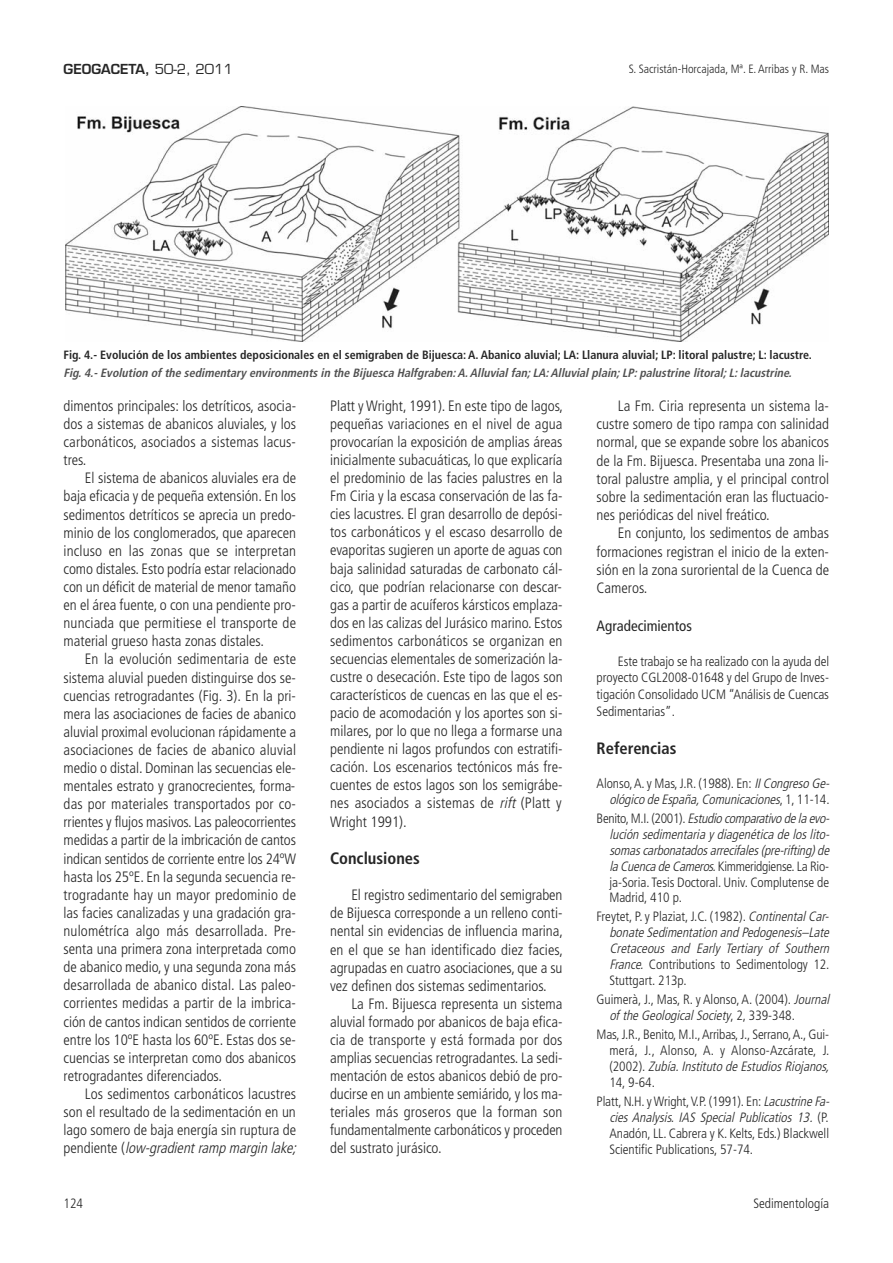
<style>
.page{position:relative;width:893px;height:1263px;background:#fff}
.page>*{position:absolute;margin:0;border:0;box-sizing:border-box;transform-origin:0 0}
.t1{font:700 condensed 16.5px "Frutiger";color:#262626}
.t2{font:300 condensed 15px/18.1px "Frutiger";color:#262626;text-align:justify}
.t3{font:condensed 15px "Frutiger";color:#262626}
.t4{font:300 condensed 13.5px/15.9px "Frutiger";letter-spacing:-.005em;color:#262626}
.t5{font:italic 300 condensed 13.5px/15.9px "Frutiger";color:#262626}
.t6{font:600 13.5px "Eurostile";color:#262626}
.t7{font:700 condensed 12px "Frutiger";color:#262626}
.t8{font:italic 700 condensed 12px "Frutiger";color:#515151}
.t9{font:300 condensed 12px "Frutiger";color:#262626}
.s1{font-weight:400}
.s2{font-style:italic}
.s3{font-style:normal}
</style>
<div class="page">
<img style="left:65px;top:106px;width:763px;height:235px">
<p class="t6" style="left:64px;top:64px;width:171px">GEOGACETA, <span class="s1">50-2, 2011</span></p>
<p class="t9" style="left:629px;top:64px;width:202px">S. Sacristán-Horcajada, Mª. E. Arribas y R. Mas</p>
<p class="t7" style="left:64px;top:350px;width:750px">Fig. 4.- Evolución de los ambientes deposicionales en el semigraben de Bijuesca: A. Abanico aluvial; LA: Llanura aluvial; LP: litoral palustre; L: lacustre.</p>
<p class="t8" style="left:64px;top:368px;width:732px">Fig.4.-Evolution of the sedimentary environments in the Bijuesca Halfgraben:A.Alluvialfan;LA:Alluvialplain;LP:palustrine litoral;L:lacustrine.</p>
<p class="t2" style="left:64px;top:398px;width:234px">dimentos principales: los detríticos, asocia&shy;dos a sistemas de abanicos aluviales, y los carbonáticos, asociados a sistemas lacus&shy;tres.</p>
<p class="t2" style="left:64px;top:470px;width:234px;text-indent:21px">El sistema de abanicos aluviales era de baja eficacia y de pequeña extensión. En los sedimentos detríticos se aprecia un predo&shy;minio de los conglomerados, que aparecen incluso en las zonas que se interpretan como distales. Esto podría estar relacionado con un déficit de material de menor tamaño en el área fuente, o con una pendiente pro&shy;nunciada que permitiese el transporte de material grueso hasta zonas distales.</p>
<p class="t2" style="left:64px;top:651px;width:234px;text-indent:21px">En la evolución sedimentaria de este sistema aluvial pueden distinguirse dos se&shy;cuencias retrogradantes (Fig. 3). En la pri&shy;mera las asociaciones de facies de abanico aluvial proximal evolucionan rápidamente a asociaciones de facies de abanico aluvial medio o distal. Dominan las secuencias ele&shy;mentales estrato y granocrecientes, forma&shy;das por materiales transportados por co&shy;rrientes y flujos masivos. Las paleocorrientes medidas a partir de la imbricación de cantos indican sentidos de corriente entre los 24ºW hasta los 25ºE. En la segunda secuencia re&shy;trogradante hay un mayor predominio de las facies canalizadas y una gradación gra&shy;nulométríca algo más desarrollada. Pre&shy;senta una primera zona interpretada como de abanico medio, y una segunda zona más desarrollada de abanico distal. Las paleo&shy;corrientes medidas a partir de la imbrica&shy;ción de cantos indican sentidos de corriente entre los 10ºE hasta los 60ºE. Estas dos se&shy;cuencias se interpretan como dos abanicos retrogradantes diferenciados.</p>
<p class="t2" style="left:64px;top:1086px;width:237px;text-align:left;text-indent:21px">Los sedimentos carbonáticos lacustres son el resultado de la sedimentación en un lago somero de baja energía sin ruptura de p e n d i e n t e ( <span class="s2">low-gradientramp margin lake;</span></p>
<p class="t2" style="left:330px;top:398px;width:234px">Platt y Wright, 1991). En este tipo de lagos, pequeñas variaciones en el nivel de agua provocarían la exposición de amplias áreas inicialmente subacuáticas, lo que explicaría el predominio de las facies palustres en la Fm Ciria y la escasa conservación de las fa&shy;cies lacustres. El gran desarrollo de depósi&shy;tos carbonáticos y el escaso desarrollo de evaporitas sugieren un aporte de aguas con baja salinidad saturadas de carbonato cál&shy;cico, que podrían relacionarse con descar&shy;gas a partir de acuíferos kársticos emplaza&shy;dos en las calizas del Jurásico marino. Estos sedimentos carbonáticos se organizan en secuencias elementales de somerización la&shy;custre o desecación. Este tipo de lagos son característicos de cuencas en las que el es&shy;pacio de acomodación y los aportes son si&shy;milares, por lo que no llega a formarse una pendiente ni lagos profundos con estratifi&shy;cación. Los escenarios tectónicos más fre&shy;cuentes de estos lagos son los semigrábe&shy;nes asociados a sistemas de <span class="s2">rift</span> (Platt y Wright 1991).</p>
<p class="t1" style="left:330px;top:852px;width:91px">Conclusiones</p>
<p class="t2" style="left:330px;top:887px;width:234px;text-indent:21px">El registro sedimentario del semigraben de Bijuesca corresponde a un relleno conti&shy;nental sin evidencias de influencia marina, en el que se han identificado diez facies, agrupadas en cuatro asociaciones, que a su vez definen dos sistemas sedimentarios.</p>
<p class="t2" style="left:330px;top:996px;width:234px;text-indent:21px">La Fm. Bijuesca representa un sistema aluvial formado por abanicos de baja efica&shy;cia de transporte y está formada por dos amplias secuencias retrogradantes. La sedi&shy;mentación de estos abanicos debió de pro&shy;ducirse en un ambiente semiárido, y los ma&shy;teriales más groseros que la forman son fundamentalmente carbonáticos y proceden del sustrato jurásico.</p>
<p class="t2" style="left:596px;top:398px;width:234px;text-indent:21px">La Fm. Ciria representa un sistema la&shy;custre somero de tipo rampa con salinidad normal, que se expande sobre los abanicos de la Fm. Bijuesca. Presentaba una zona li&shy;toral palustre amplia, y el principal control sobre la sedimentación eran las fluctuacio&shy;nes periódicas del nivel freático.</p>
<p class="t2" style="left:596px;top:525px;width:234px;text-indent:21px">En conjunto, los sedimentos de ambas formaciones registran el inicio de la exten&shy;sión en la zona suroriental de la Cuenca de Cameros.</p>
<p class="t3" style="left:596px;top:620px;width:97px">Agradecimientos</p>
<p class="t4" style="left:596px;top:654px;width:234px;line-height:16.6px;text-align:justify;text-indent:21px">Este trabajo se ha realizado con la ayuda del proyecto CGL2008-01648 y del Grupo de Inves&shy;tigación Consolidado UCM “Análisis de Cuencas Sedimentarias”.</p>
<p class="t1" style="left:596px;top:741px;width:81px">Referencias</p>
<p class="t5" style="left:596px;top:776px;width:237px;text-align:right"><span class="s3">Alonso, A. y Mas, J.R. (1988). En:</span> IICongreso Ge&shy;ológico de España,Comunicaciones<span class="s3">, 1 , 1 1 - 1 4 .</span></p>
<p class="t5" style="left:609px;top:811px;width:224px;text-indent:-13px"><span class="s3">B e n i t o , M . I . ( 2 0 0 1 ) .</span> Estudio comparativo delaevo&shy;lución sedimentaria y diagenética de loslito&shy;somascarbonatadosarrecifales(pre-rifting)de la Cuenca deCameros.<span class="s3">Kimmeridgiense. La Rio&shy;ja-Soria. Tesis Doctoral. Univ. Complutense de Madrid, 410 p.</span></p>
<p class="t5" style="left:609px;top:910px;width:224px;text-indent:-13px"><span class="s3">Freytet, P. y Plaziat, J.C. (1982).</span> ContinentalCar&shy;bonate Sedimentation and Pedogenesis–Late Cretaceous and Early Tertiary of Southern France. <span class="s3">Contributions to Sedimentology 12.<br>Stuttgart. 213p.</span></p>
<p class="t4" style="left:609px;top:993px;width:224px;text-indent:-13px">Guimerà, J., Mas, R. y Alonso, A. (2004). <span class="s2">Journal of the GeologicalSociety</span>, 2 , 3 3 9 - 3 4 8 .</p>
<p class="t4" style="left:609px;top:1027px;width:224px;text-indent:-13px">Mas, J.R., Benito, M.I., Arribas, J., Serrano, A., Gui&shy;merá, J., Alonso, A. y Alonso-Azcárate, J. ( 2 0 0 2 ) . <span class="s2">Zubía.Instituto de EstudiosRiojanos, </span>14, 9-64.</p>
<p class="t4" style="left:609px;top:1094px;width:224px;text-indent:-13px">Platt, N.H. y Wright, V.P. (1991). En: <span class="s2">Lacustrine Fa&shy;cies Analysis. IAS Special Publicatios 13.</span> ( P.<br>Anadón, LL. Cabrera y K. Kelts, Eds.) Blackwell Scientific Publications, 57-74.</p>
<p class="t4" style="left:64px;top:1197px;width:21px">124</p>
<p class="t4" style="left:753px;top:1197px;width:77px">Sedimentología</p>
</div>
